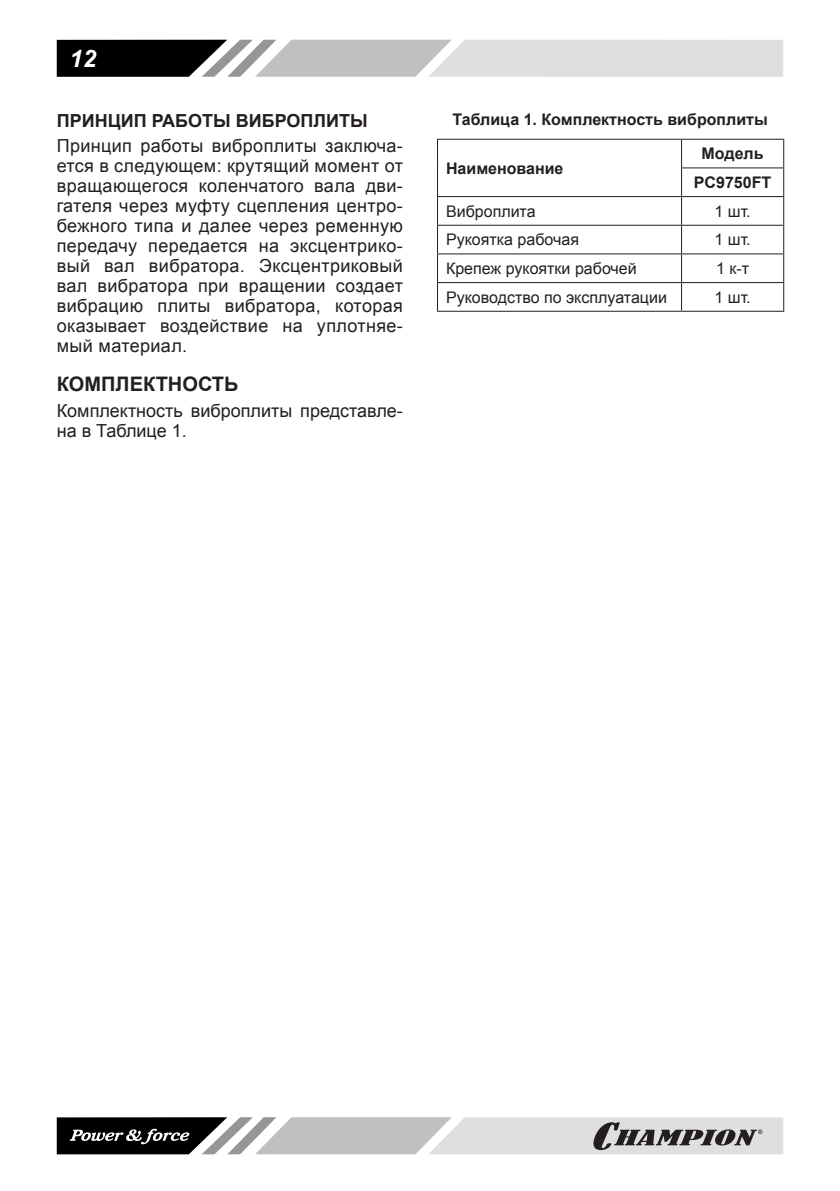
<style>
.page{position:relative;width:840px;height:1191px;background:#fff}
.page>*{position:absolute;margin:0;border:0;box-sizing:border-box;transform-origin:0 0}
.t1{font:italic 700 24px "Arial";color:#fff}
.t2{font:700 20px "Arial";color:#241f1f}
.t3{font:18px/20px "Arial";color:#241f1f;text-align:justify}
.t4{font:700 18px "Arial";color:#241f1f}
.t5{font:16px "Arial";color:#241f1f}
.t6{font:700 16px/28.6px "Arial";color:#241f1f;text-align:center}
</style>
<div class="page">
<svg style="left:57px;top:40px;width:725px;height:37px;background:#aaa9aa"></svg>
<svg style="left:57px;top:1117px;width:725px;height:37px;background:#a3a2a3"></svg>
<hr style="left:437px;top:139px;width:244px;height:1px;background:#241f1f">
<hr style="left:681px;top:139px;width:102px;height:1px;background:#241f1f">
<hr style="left:680px;top:167px;width:103px;height:1px;background:#241f1f">
<hr style="left:437px;top:196px;width:244px;height:1px;background:#241f1f">
<hr style="left:681px;top:196px;width:102px;height:1px;background:#241f1f">
<hr style="left:437px;top:225px;width:244px;height:1px;background:#241f1f">
<hr style="left:681px;top:225px;width:102px;height:1px;background:#241f1f">
<hr style="left:437px;top:253px;width:244px;height:1px;background:#241f1f">
<hr style="left:681px;top:253px;width:102px;height:1px;background:#241f1f">
<hr style="left:437px;top:282px;width:244px;height:1px;background:#241f1f">
<svg style="left:437px;top:140px;width:1px;height:171px"></svg>
<hr style="left:681px;top:282px;width:102px;height:1px;background:#241f1f">
<hr style="left:437px;top:311px;width:244px;height:1px;background:#241f1f">
<hr style="left:681px;top:311px;width:102px;height:1px;background:#241f1f">
<h1 class="t1" style="left:70px;top:44px;width:28px">12</h1>
<p class="t4" style="left:57px;top:108px;width:312px">ПРИНЦИП РАБОТЫ ВИБРОПЛИТЫ</p>
<p class="t3" style="left:57px;top:136px;width:347px">Принцип работы виброплиты заключа&shy;ется в следующем: крутящий момент от вращающегося коленчатого вала дви&shy;гателя через муфту сцепления центро&shy;бежного типа и далее через ременную передачу передается на эксцентрико&shy;вый вал вибратора. Эксцентриковый вал вибратора при вращении создает вибрацию плиты вибратора, которая оказывает воздействие на уплотняе&shy;мый материал.</p>
<p class="t2" style="left:57px;top:371px;width:183px">КОМПЛЕКТНОСТЬ</p>
<p class="t3" style="left:57px;top:401px;width:347px">Комплектность виброплиты представле&shy;на в Таблице 1.</p>
<p class="t6" style="left:452px;top:106px;width:316px">Таблица 1. Комплектность виброплиты</p>
<p class="t6" style="left:446px;top:154px;width:119px">Наименование</p>
<p class="t6" style="left:693px;top:140px;width:79px">Модель<br>PC9750FT</p>
<p class="t5" style="left:446px;top:201px;width:91px">Виброплита</p>
<p class="t5" style="left:714px;top:201px;width:38px">1 шт.</p>
<p class="t5" style="left:446px;top:229px;width:134px">Рукоятка рабочая</p>
<p class="t5" style="left:714px;top:229px;width:38px">1 шт.</p>
<p class="t5" style="left:446px;top:258px;width:192px">Крепеж рукоятки рабочей</p>
<p class="t5" style="left:715px;top:258px;width:35px">1 к-т</p>
<p class="t5" style="left:446px;top:287px;width:222px">Руководство по эксплуатации</p>
<p class="t5" style="left:714px;top:287px;width:38px">1 шт.</p>
</div>
